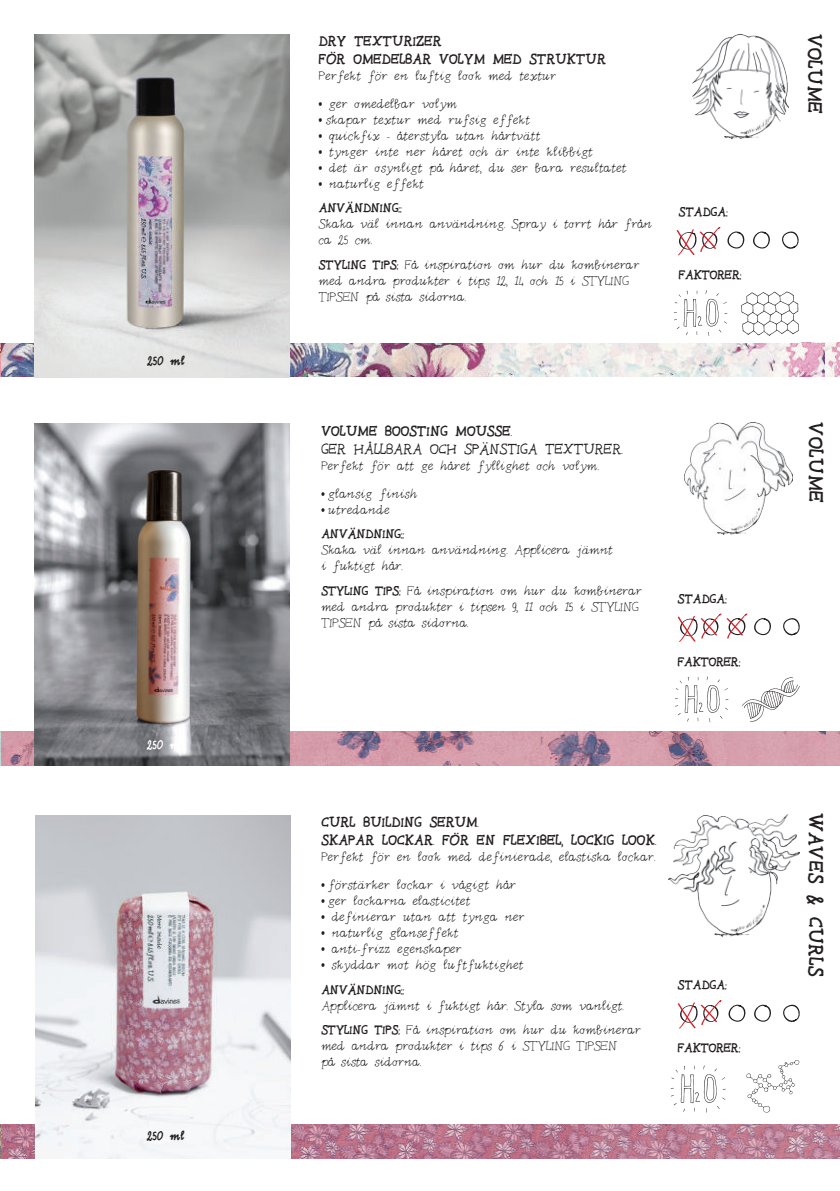
<style>
.page{position:relative;width:840px;height:1191px;background:#fff}
.page>*{position:absolute;margin:0;border:0;box-sizing:border-box;transform-origin:0 0}
.t1{font:800 25.2px "VITTORIA";letter-spacing:.025em;color:#231f20}
.t2{font:800 18px/18px "VITTORIA";letter-spacing:.01em;color:#231f20}
.t3{font:700 18px "VITTORIA";letter-spacing:.01em;color:#231f20}
.t4{font:16px/16px "VITTORIA";letter-spacing:.01em;color:#231f20}
.t5{font:800 16px "VITTORIA";color:#231f20}
.t6{font:800 16px "VITTORIA";color:#fff}
.s1{font-weight:800}
</style>
<div class="page">
<img style="left:824px;top:732px;width:15px;height:33px">
<img style="left:823px;top:343px;width:16px;height:34px">
<img style="left:0;top:1124px;width:839px;height:34px">
<img style="left:35px;top:815px;width:255px;height:343px">
<svg style="left:677px;top:1000px;width:123px;height:28px"></svg>
<svg style="left:700px;top:1004px;width:17px;height:18px"></svg>
<svg style="left:670px;top:1065px;width:55px;height:47px"></svg>
<svg style="left:746px;top:1060px;width:52px;height:52px"></svg>
<img style="left:668px;top:814px;width:131px;height:122px">
<img style="left:0;top:732px;width:824px;height:33px">
<img style="left:34px;top:423px;width:255px;height:343px">
<svg style="left:677px;top:613px;width:123px;height:29px"></svg>
<svg style="left:725px;top:618px;width:17px;height:18px"></svg>
<svg style="left:742px;top:677px;width:57px;height:45px"></svg>
<svg style="left:675px;top:676px;width:53px;height:46px"></svg>
<img style="left:684px;top:422px;width:108px;height:112px">
<img style="left:0;top:343px;width:823px;height:34px">
<img style="left:34px;top:35px;width:255px;height:342px">
<svg style="left:676px;top:227px;width:123px;height:28px"></svg>
<svg style="left:698px;top:231px;width:18px;height:18px"></svg>
<img style="left:692px;top:34px;width:96px;height:105px">
<svg style="left:674px;top:290px;width:53px;height:46px"></svg>
<svg style="left:741px;top:291px;width:57px;height:45px"></svg>
<p class="t5" style="left:147px;top:352px;width:39px">250 ml</p>
<p class="t6" style="left:147px;top:736px;width:39px">250 ml</p>
<p class="t5" style="left:147px;top:1127px;width:39px">250 ml</p>
<p class="t2" style="left:319px;top:33px;width:288px">DRY TEXTURIZER<br>FÖR OMEDELBAR VOLYM MED STRUKTUR</p>
<p class="t4" style="left:319px;top:68px;width:239px">Perfekt för en luftig look med textur</p>
<p class="t4" style="left:319px;top:96px;width:140px">• ger omedelbar volym</p>
<p class="t4" style="left:319px;top:112px;width:213px">• skapar textur med rufsig effekt</p>
<p class="t4" style="left:319px;top:128px;width:223px">• quickfix - återstyla utan hårtvätt</p>
<p class="t4" style="left:319px;top:144px;width:275px">• tynger inte ner håret och är inte klibbigt</p>
<p class="t4" style="left:319px;top:160px;width:309px">• det är osynligt på håret, du ser bara resultatet</p>
<p class="t4" style="left:319px;top:176px;width:106px">• naturlig effekt</p>
<p class="t5" style="left:319px;top:199px;width:84px">ANVÄNDNING::</p>
<p class="t4" style="left:319px;top:217px;width:334px">Skaka väl innan användning. Spray i torrt hår från ca 25 cm.</p>
<p class="t4" style="left:319px;top:257px;width:322px"><span class="s1">STYLING TIPS:</span> Få inspiration om hur du kombinerar med andra produkter i tips 12, 14 och 15 i STYLING<br>TIPSEN på sista sidorna.</p>
<p class="t5" style="left:678px;top:203px;width:50px">STADGA:</p>
<p class="t5" style="left:678px;top:266px;width:64px">FAKTORER:</p>
<p class="t2" style="left:321px;top:422px;width:192px">VOLUME BOOSTING MOUSSE.</p>
<p class="t3" style="left:321px;top:439px;width:302px">GER HÅLLBARA OCH SPÄNSTIGA TEXTURER.</p>
<p class="t4" style="left:321px;top:458px;width:279px">Perfekt för att ge håret fyllighet och volym.</p>
<p class="t4" style="left:321px;top:486px;width:97px">• glansig finish</p>
<p class="t4" style="left:321px;top:502px;width:70px">• utredande</p>
<p class="t5" style="left:321px;top:525px;width:84px">ANVÄNDNING::</p>
<p class="t4" style="left:321px;top:543px;width:293px">Skaka väl innan användning. Applicera jämnt i fuktigt hår.</p>
<p class="t4" style="left:321px;top:583px;width:322px"><span class="s1">STYLING TIPS:</span> Få inspiration om hur du kombinerar med andra produkter i tipsen 9, 11 och 15 i STYLING<br>TIPSEN på sista sidorna.</p>
<p class="t5" style="left:677px;top:590px;width:50px">STADGA:</p>
<p class="t5" style="left:677px;top:653px;width:64px">FAKTORER:</p>
<p class="t2" style="left:321px;top:813px;width:336px">CURL BUILDING SERUM.<br>SKAPAR LOCKAR. FÖR EN FLEXIBEL, LOCKIG LOOK.</p>
<p class="t4" style="left:321px;top:849px;width:335px">Perfekt för en look med definierade, elastiska lockar.</p>
<p class="t4" style="left:321px;top:877px;width:196px">• förstärker lockar i vågigt hår</p>
<p class="t4" style="left:321px;top:893px;width:150px">• ger lockarna elasticitet</p>
<p class="t4" style="left:321px;top:909px;width:205px">• definierar utan att tynga ner</p>
<p class="t4" style="left:321px;top:925px;width:139px">• naturlig glanseffekt</p>
<p class="t4" style="left:321px;top:941px;width:142px">• anti-frizz egenskaper</p>
<p class="t4" style="left:321px;top:957px;width:203px">• skyddar mot hög luftfuktighet</p>
<p class="t5" style="left:321px;top:981px;width:84px">ANVÄNDNING::</p>
<p class="t4" style="left:321px;top:994px;width:321px;line-height:24.4px">Applicera jämnt i fuktigt hår. Styla som vanligt.<br><span class="s1">STYLING TIPS:</span> Få inspiration om hur du kombinerar</p>
<p class="t4" style="left:321px;top:1038px;width:297px">med andra produkter i tips 6 i STYLING TIPSEN på sista sidorna.</p>
<p class="t5" style="left:677px;top:976px;width:50px">STADGA:</p>
<p class="t5" style="left:677px;top:1039px;width:64px">FAKTORER:</p>
<h1 class="t1" style="left:828px;top:34px;width:81px;rotate:90deg">VOLUME</h1>
<h1 class="t1" style="left:829px;top:422px;width:81px;rotate:90deg">VOLUME</h1>
<h1 class="t1" style="left:829px;top:813px;width:165px;rotate:90deg">WAVES &amp; CURLS</h1>
</div>
